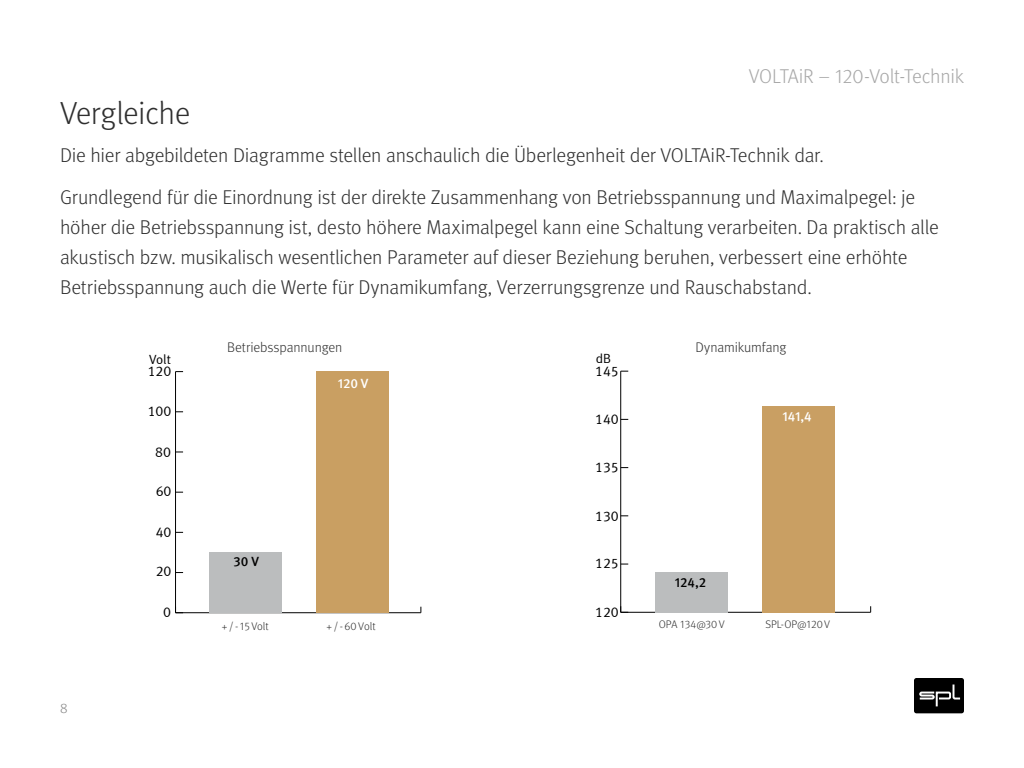
<style>
.page{position:relative;width:1024px;height:768px;background:#fff}
.page>*{position:absolute;margin:0;border:0;box-sizing:border-box;transform-origin:0 0}
.t1{font:300 32px "Meta Pro";letter-spacing:-.015em;color:#2f2f2f}
.t2{font:300 20px/30px "Meta Pro";letter-spacing:-.01em;color:#2f2f2f}
.t3{font:300 20px "Meta Pro";letter-spacing:-.015em;color:#a7a7a7}
.t4{font:14.1px "Meta Normal LF";color:#000}
.t5{font:300 14px "Meta Pro";letter-spacing:-.01em;color:#2f2f2f}
.t6{font:300 14px "Meta Pro";color:#818181}
.t7{font:500 13.2px "Meta Pro";color:#fff}
.t8{font:500 13.2px "Meta Pro";color:#000}
.t9{font:13.2px "Meta Normal LF";color:#000}
.t10{font:300 11.1px "Meta Pro";color:#2f2f2f}
.t11{font:300 11px "Meta Pro";letter-spacing:.01em;color:#2f2f2f}
</style>
<div class="page">
<div style="left:914px;top:678px;width:50px;height:35px;background:#000;border-radius:2px"></div>
<svg style="left:919px;top:684px;width:42px;height:23px"></svg>
<hr style="left:176px;top:612px;width:245px;height:1px;background:#000">
<hr style="left:175px;top:372px;width:1px;height:241px;background:#000">
<svg style="left:176px;top:607px;width:7px;height:6px"></svg>
<div style="left:316px;top:372px;width:73px;height:241px;background:#c99f62"></div>
<div style="left:210px;top:552px;width:72px;height:61px;background:#bbbdbe"></div>
<hr style="left:621px;top:612px;width:250px;height:1px;background:#000">
<hr style="left:620px;top:371px;width:1px;height:241px;background:#000">
<svg style="left:620px;top:606px;width:8px;height:7px"></svg>
<div style="left:762px;top:406px;width:73px;height:206px;background:#c99f63"></div>
<div style="left:655px;top:572px;width:72px;height:40px;background:#bbbdbe"></div>
<p class="t3" style="left:749px;top:62px;width:217px">VOLTAiR – 120-Volt-Technik</p>
<h1 class="t1" style="left:60px;top:90px;width:132px">Vergleiche</h1>
<p class="t2" style="left:60px;top:133px;width:857px;line-height:42px">Die hier abgebildeten Diagramme stellen anschaulich die Überlegenheit der VOLTAiR-Technik dar.<br>Grundlegend für die Einordnung ist der direkte Zusammenhang von Betriebsspannung und Maximalpegel: je</p>
<p class="t2" style="left:60px;top:211px;width:880px">höher die Betriebsspannung ist, desto höhere Maximalpegel kann eine Schaltung verarbeiten. Da praktisch alle akustisch bzw. musikalisch wesentlichen Parameter auf dieser Beziehung beruhen, verbessert eine erhöhte<br>Betriebsspannung auch die Werte für Dynamikumfang, Verzerrungsgrenze und Rauschabstand.</p>
<p class="t6" style="left:60px;top:698px;width:9px">8</p>
<p class="t9" style="left:149px;top:352px;width:23px">Volt</p>
<p class="t4" style="left:148px;top:363px;width:25px">120</p>
<p class="t4" style="left:148px;top:403px;width:25px">100</p>
<p class="t4" style="left:155px;top:444px;width:17px">80</p>
<p class="t4" style="left:156px;top:483px;width:17px">60</p>
<p class="t4" style="left:156px;top:524px;width:17px">40</p>
<p class="t4" style="left:156px;top:563px;width:17px">20</p>
<p class="t4" style="left:163px;top:604px;width:9px">0</p>
<p class="t5" style="left:227px;top:337px;width:117px">Betriebsspannungen</p>
<p class="t8" style="left:233px;top:552px;width:27px">30 V</p>
<p class="t7" style="left:338px;top:373px;width:32px">120 V</p>
<p class="t10" style="left:222px;top:619px;width:48px">+/-15Volt</p>
<p class="t10" style="left:327px;top:619px;width:51px">+/-60Volt</p>
<p class="t9" style="left:596px;top:351px;width:17px">dB</p>
<p class="t4" style="left:595px;top:363px;width:25px">145</p>
<p class="t4" style="left:595px;top:411px;width:25px">140</p>
<p class="t4" style="left:595px;top:459px;width:25px">135</p>
<p class="t4" style="left:595px;top:508px;width:25px">130</p>
<p class="t4" style="left:595px;top:555px;width:25px">125</p>
<p class="t4" style="left:595px;top:604px;width:25px">120</p>
<p class="t5" style="left:696px;top:337px;width:92px">Dynamikumfang</p>
<p class="t8" style="left:675px;top:572px;width:33px">124,2</p>
<p class="t7" style="left:782px;top:407px;width:31px">141,4</p>
<p class="t11" style="left:659px;top:616px;width:68px">OPA 134@30V</p>
<p class="t11" style="left:765px;top:616px;width:66px">SPL-OP@120V</p>
</div>
